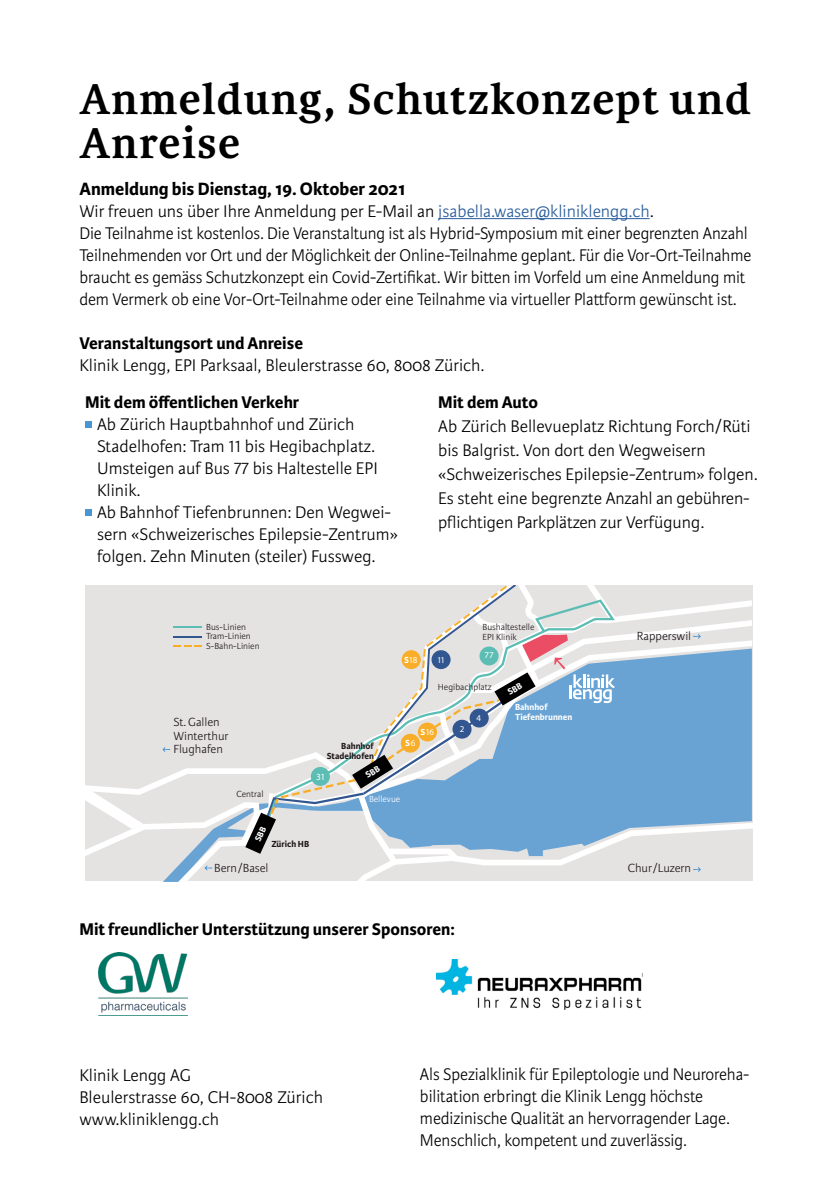
<style>
.page{position:relative;width:840px;height:1191px;background:#fff}
.page>*{position:absolute;margin:0;border:0;box-sizing:border-box;transform-origin:0 0}
.t1{font:700 46px/44px "Karmina";letter-spacing:.03em;color:#000}
.t2{font:700 19px "Karmina Sans";color:#000}
.t3{font:300 18px/22px "Karmina Sans";letter-spacing:-.005em;color:#000}
.t4{font:300 18px/22px "Karmina Sans";letter-spacing:-.005em;color:#000;scale:.95 1}
.t5{font:700 18px "Karmina Sans";color:#000}
.t6{font:300 12.6px/13.6px "Karmina Sans";color:#1e181a}
.t7{font:300 9.4px/9.4px "Karmina Sans";color:#1e181a}
.t8{font:700 9.4px/9.4px "Karmina Sans";color:#1e181a;text-align:right}
.t9{font:700 9.4px/9.4px "Karmina Sans";color:#fff}
.t10{font:300 9.4px "Karmina Sans";color:#fff}
.t11{font:700 9.4px "Helvetica";color:#fff}
.t12{font:700 8.8px "Helvetica";letter-spacing:-.04em;color:#fff}
.s1{color:#275b9b}
.s2{font-family:"Karmina Sans";font-size:9.4px}
.s3{font-family:"Helvetica";font-size:8.8px}
</style>
<div class="page">
<hr style="left:438px;top:218px;width:211px;height:1px;background:#275b9b">
<svg style="left:85px;top:421px;width:6px;height:6px"></svg>
<svg style="left:85px;top:509px;width:6px;height:6px"></svg>
<img style="left:98px;top:953px;width:89px;height:60px">
<img style="left:436px;top:959px;width:206px;height:50px">
<svg style="left:85px;top:585px;width:666px;height:296px;background:#c1cfdb"></svg>
<h1 class="t1" style="left:79px;top:78px;width:672px">Anmeldung, Schutzkonzept und<br>Anreise</h1>
<p class="t2" style="left:79px;top:178px;width:327px">Anmeldung bis Dienstag, 19. Oktober 2021</p>
<p class="t3" style="left:79px;top:200px;width:673px">Wir freuen uns über Ihre Anmeldung per E-Mail an <span class="s1">jsabella.waser@kliniklengg.ch</span>.<br>Die Teilnahme ist kostenlos. Die Veranstaltung ist als Hybrid-Symposium mit einer begrenzten Anzahl Teilnehmenden vor Ort und der Möglichkeit der Online-Teilnahme geplant. Für die Vor-Ort-Teilnahme braucht es gemäss Schutzkonzept ein Covid-Zertifikat. Wir bitten im Vorfeld um eine Anmeldung mit dem Vermerk ob eine Vor-Ort-Teilnahme oder eine Teilnahme via virtueller Plattform gewünscht ist.</p>
<p class="t5" style="left:79px;top:333px;width:225px">Veranstaltungsort und Anreise</p>
<p class="t3" style="left:79px;top:354px;width:406px">Klinik Lengg, EPI Parksaal, Bleulerstrasse 60, 8008 Zürich.</p>
<p class="t5" style="left:85px;top:392px;width:215px">Mit dem öffentlichen Verkehr</p>
<p class="t3" style="left:97px;top:414px;width:302px">Ab Zürich Hauptbahnhof und Zürich Stadelhofen: Tram 11 bis Hegibachplatz.<br>Umsteigen auf Bus 77 bis Haltestelle EPI Klinik.<br>Ab Bahnhof Tiefenbrunnen: Den Wegwei&shy;sern «Schweizerisches Epilepsie-Zentrum» folgen. Zehn Minuten (steiler) Fussweg.</p>
<p class="t5" style="left:438px;top:392px;width:101px">Mit dem Auto</p>
<p class="t3" style="left:438px;top:415px;width:321px;line-height:24px">Ab Zürich Bellevueplatz Richtung Forch/Rüti bis Balgrist. Von dort den Wegweisern «Schweizerisches Epilepsie-Zentrum» folgen.<br>Es steht eine begrenzte Anzahl an gebühren&shy;pflichtigen Parkplätzen zur Verfügung.</p>
<p class="t7" style="left:206px;top:622px;width:55px">Bus-Linien<br>Tram-Linien<br>S-Bahn-Linien</p>
<p class="t7" style="left:482px;top:622px;width:53px">Bushaltestelle<br>EPI Klinik</p>
<p class="t12" style="left:404px;top:654px;width:15px"><span class="s2">S</span>18</p>
<p class="t12" style="left:437px;top:654px;width:9px">11</p>
<p class="t12" style="left:484px;top:650px;width:11px">77</p>
<p class="t6" style="left:173px;top:715px;width:57px">St.Gallen<br>Winterthur<br>Flughafen</p>
<p class="t7" style="left:236px;top:790px;width:28px">Central</p>
<p class="t7" style="left:437px;top:683px;width:55px">Hegibachplatz</p>
<p class="t8" style="left:326px;top:742px;width:49px">Bahnhof<br>Stadelhofen</p>
<p class="t11" style="left:316px;top:770px;width:11px">31</p>
<p class="t12" style="left:420px;top:726px;width:15px"><span class="s2">S</span>16</p>
<p class="t9" style="left:405px;top:738px;width:12px">S<span class="s3">6</span></p>
<p class="t10" style="left:369px;top:794px;width:33px">Bellevue</p>
<p class="t12" style="left:459px;top:724px;width:6px">2</p>
<p class="t12" style="left:476px;top:712px;width:6px">4</p>
<p class="t8" style="left:271px;top:839px;width:39px">Zürich HB</p>
<p class="t9" style="left:514px;top:702px;width:59px">Bahnhof<br>Tiefenbrunnen</p>
<p class="t6" style="left:636px;top:630px;width:56px">Rapperswil</p>
<p class="t6" style="left:214px;top:862px;width:56px">Bern/Basel</p>
<p class="t6" style="left:627px;top:862px;width:65px">Chur/Luzern</p>
<p class="t5" style="left:79px;top:919px;width:376px">Mit freundlicher Unterstützung unserer Sponsoren:</p>
<p class="t3" style="left:79px;top:1064px;width:245px">Klinik Lengg AG<br>Bleulerstrasse 60, CH-8008 Zürich www.kliniklengg.ch</p>
<p class="t4" style="left:420px;top:1063px;width:348px">Als Spezialklinik für Epileptologie und Neuroreha&shy;bilitation erbringt die Klinik Lengg höchste medizinische Qualität an hervorragender Lage.<br>Menschlich, kompetent und zuverlässig.</p>
</div>
